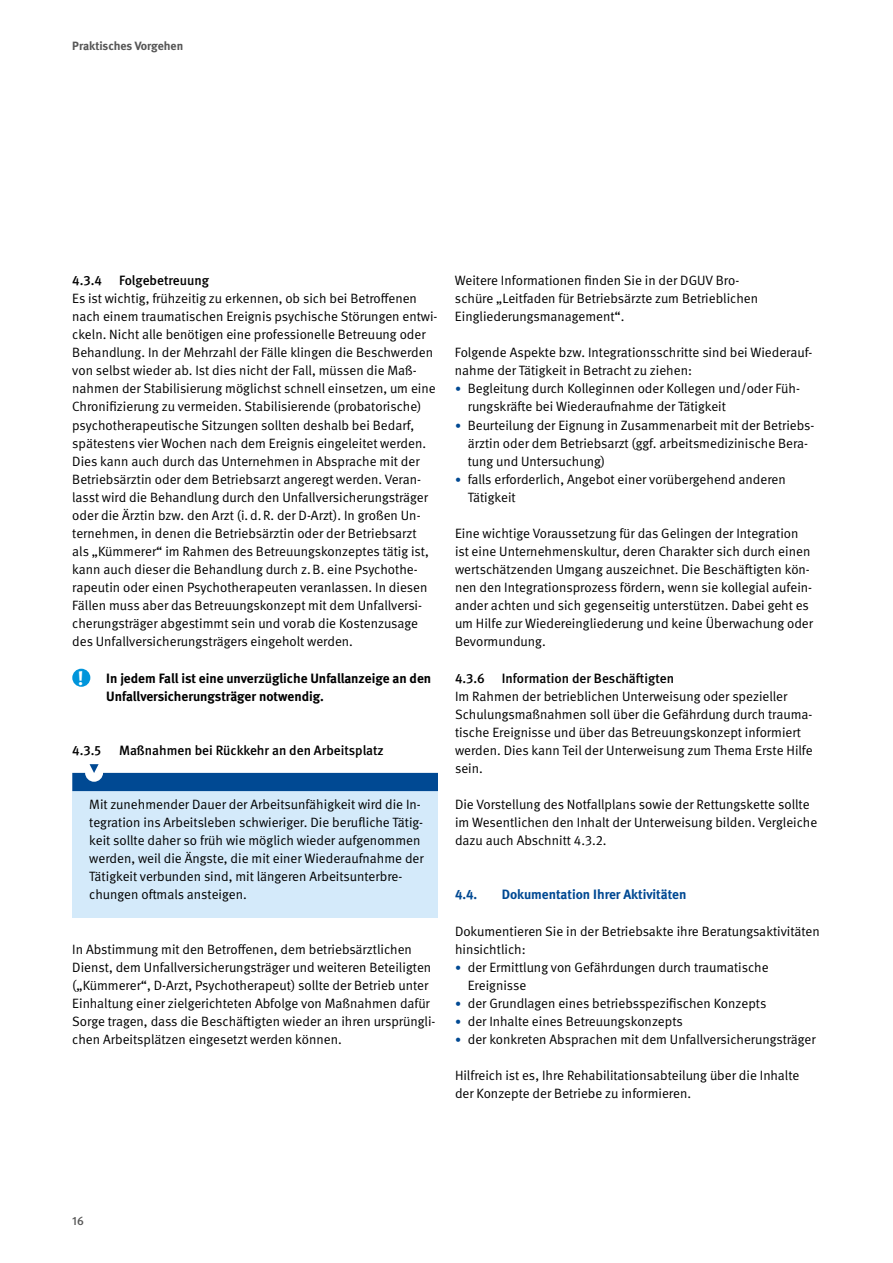
<style>
.page{position:relative;width:893px;height:1263px;background:#fff}
.page>*{position:absolute;margin:0;border:0;box-sizing:border-box;transform-origin:0 0}
.FT{font:13.5px/18.1px "DGUV Meta";color:#000}
.t1{font:500 13.5px "DGUV Meta";color:#000}
.FT-2{font:700 13.5px/18.1px "DGUV Meta";color:#000}
.t2{font:700 13.5px "DGUV Meta";color:#004993}
.t3{font:700 12px "DGUV Meta";color:#565656}
.t4{font:500 12px "DGUV Meta";color:#565656}
.s1{font-size:19.65px;color:#fff}
.s2{font-size:12px;color:#004993}
</style>
<div class="page">
<div style="left:72px;top:669px;width:18px;height:18px;background:#0095db;border-radius:50%"></div>
<div style="left:72px;top:791px;width:366px;height:126px;background:#d4eafa"></div>
<svg style="left:72px;top:764px;width:366px;height:27px"></svg>
<p class="t3" style="left:72px;top:39px;width:112px">Praktisches Vorgehen</p>
<h3 class="t1" style="left:72px;top:272px;width:31px">4.3.4</h3>
<h3 class="t1" style="left:119px;top:272px;width:91px">Folgebetreuung</h3>
<p class="FT" style="left:72px;top:290px;width:367px">Es ist wichtig, frühzeitig zu erkennen, ob sich bei Betroffenen nach einem traumatischen Ereignis psychische Störungen entwi&shy;ckeln. Nicht alle benötigen eine professionelle Betreuung oder Behandlung. In der Mehrzahl der Fälle klingen die Beschwerden von selbst wieder ab. Ist dies nicht der Fall, müssen die Maß&shy;nahmen der Stabilisierung möglichst schnell einsetzen, um eine Chronifizierung zu vermeiden. Stabilisierende (probatorische) psychotherapeutische Sitzungen sollten deshalb bei Bedarf, spätestens vier Wochen nach dem Ereignis eingeleitet werden.<br>Dies kann auch durch das Unternehmen in Absprache mit der Betriebsärztin oder dem Betriebsarzt angeregt werden. Veran&shy;lasst wird die Behandlung durch den Unfallversicherungsträger oder die Ärztin bzw. den Arzt (i.d.R. der D-Arzt). In großen Un&shy;ternehmen, in denen die Betriebsärztin oder der Betriebsarzt<br>als „Kümmerer“ im Rahmen des Betreuungskonzeptes tätig ist, kann auch dieser die Behandlung durch z.B. eine Psychothe&shy;rapeutin oder einen Psychotherapeuten veranlassen. In diesen Fällen muss aber das Betreuungskonzept mit dem Unfallversi&shy;cherungsträger abgestimmt sein und vorab die Kostenzusage des Unfallversicherungsträgers eingeholt werden.</p>
<p class="FT-2" style="left:106px;top:669px;width:326px;text-indent:-28px"><span class="s1">!</span> In jedem Fall ist eine unverzügliche Unfallanzeige an den<br>Unfallversicherungsträger notwendig.</p>
<h3 class="t1" style="left:72px;top:742px;width:30px">4.3.5</h3>
<h3 class="t1" style="left:119px;top:742px;width:266px">Maßnahmen bei Rückkehr an den Arbeitsplatz</h3>
<p class="FT" style="left:89px;top:796px;width:336px">Mit zunehmender Dauer der Arbeitsunfähigkeit wird die In&shy;tegration ins Arbeitsleben schwieriger. Die berufliche Tätig&shy;keit sollte daher so früh wie möglich wieder aufgenommen werden, weil die Ängste, die mit einer Wiederaufnahme der Tätigkeit verbunden sind, mit längeren Arbeitsunterbre&shy;chungen oftmals ansteigen.</p>
<p class="FT" style="left:72px;top:940px;width:365px">In Abstimmung mit den Betroffenen, dem betriebsärztlichen Dienst, dem Unfallversicherungsträger und weiteren Beteiligten („Kümmerer“, D-Arzt, Psychotherapeut) sollte der Betrieb unter Einhaltung einer zielgerichteten Abfolge von Maßnahmen dafür Sorge tragen, dass die Beschäftigten wieder an ihren ursprüngli&shy;chen Arbeitsplätzen eingesetzt werden können.</p>
<p class="FT" style="left:455px;top:271px;width:305px">Weitere Informationen finden Sie in der DGUV Bro&shy;schüre „Leitfaden für Betriebsärzte zum Betrieblichen<br>Eingliederungsmanagement“.</p>
<p class="FT" style="left:455px;top:344px;width:359px">Folgende Aspekte bzw. Integrationsschritte sind bei Wiederauf&shy;nahme der Tätigkeit in Betracht zu ziehen:</p>
<p class="FT" style="left:468px;top:380px;width:334px;text-indent:-13px"><span class="s2">•</span> Begleitung durch Kolleginnen oder Kollegen und/oder Füh&shy;rungskräfte bei Wiederaufnahme der Tätigkeit</p>
<p class="FT" style="left:468px;top:416px;width:348px;text-indent:-13px"><span class="s2">•</span> Beurteilung der Eignung in Zusammenarbeit mit der Betriebs&shy;ärztin oder dem Betriebsarzt (ggf. arbeitsmedizinische Bera&shy;tung und Untersuchung)</p>
<p class="FT" style="left:468px;top:470px;width:320px;text-indent:-13px"><span class="s2">•</span> falls erforderlich, Angebot einer vorübergehend anderen<br>Tätigkeit</p>
<p class="FT" style="left:455px;top:524px;width:360px">Eine wichtige Voraussetzung für das Gelingen der Integration ist eine Unternehmenskultur, deren Charakter sich durch einen wertschätzenden Umgang auszeichnet. Die Beschäftigten kön&shy;nen den Integrationsprozess fördern, wenn sie kollegial aufein&shy;ander achten und sich gegenseitig unterstützen. Dabei geht es um Hilfe zur Wiedereingliederung und keine Überwachung oder Bevormundung.</p>
<h3 class="t1" style="left:455px;top:670px;width:221px">4.3.6 Information der Beschäftigten</h3>
<p class="FT" style="left:455px;top:687px;width:359px">Im Rahmen der betrieblichen Unterweisung oder spezieller Schulungsmaßnahmen soll über die Gefährdung durch trauma&shy;tische Ereignisse und über das Betreuungskonzept informiert werden. Dies kann Teil der Unterweisung zum Thema Erste Hilfe sein.</p>
<p class="FT" style="left:455px;top:796px;width:364px">Die Vorstellung des Notfallplans sowie der Rettungskette sollte im Wesentlichen den Inhalt der Unterweisung bilden. Vergleiche dazu auch Abschnitt 4.3.2.</p>
<h2 class="t2" style="left:455px;top:887px;width:24px">4.4.</h2>
<h2 class="t2" style="left:502px;top:887px;width:186px">Dokumentation Ihrer Aktivitäten</h2>
<p class="FT" style="left:455px;top:922px;width:366px">Dokumentieren Sie in der Betriebsakte ihre Beratungsaktivitäten hinsichtlich:</p>
<p class="FT" style="left:468px;top:958px;width:302px;text-indent:-13px"><span class="s2">•</span> der Ermittlung von Gefährdungen durch traumatische<br>Ereignisse</p>
<p class="FT" style="left:455px;top:994px;width:313px"><span class="s2">•</span> der Grundlagen eines betriebsspezifischen Konzepts</p>
<p class="FT" style="left:455px;top:1012px;width:229px"><span class="s2">•</span> der Inhalte eines Betreuungskonzepts</p>
<p class="FT" style="left:455px;top:1030px;width:362px"><span class="s2">•</span> der konkreten Absprachen mit dem Unfallversicherungsträger</p>
<p class="FT" style="left:455px;top:1067px;width:346px">Hilfreich ist es, Ihre Rehabilitationsabteilung über die Inhalte der Konzepte der Betriebe zu informieren.</p>
<p class="t4" style="left:72px;top:1213px;width:13px">16</p>
</div>
